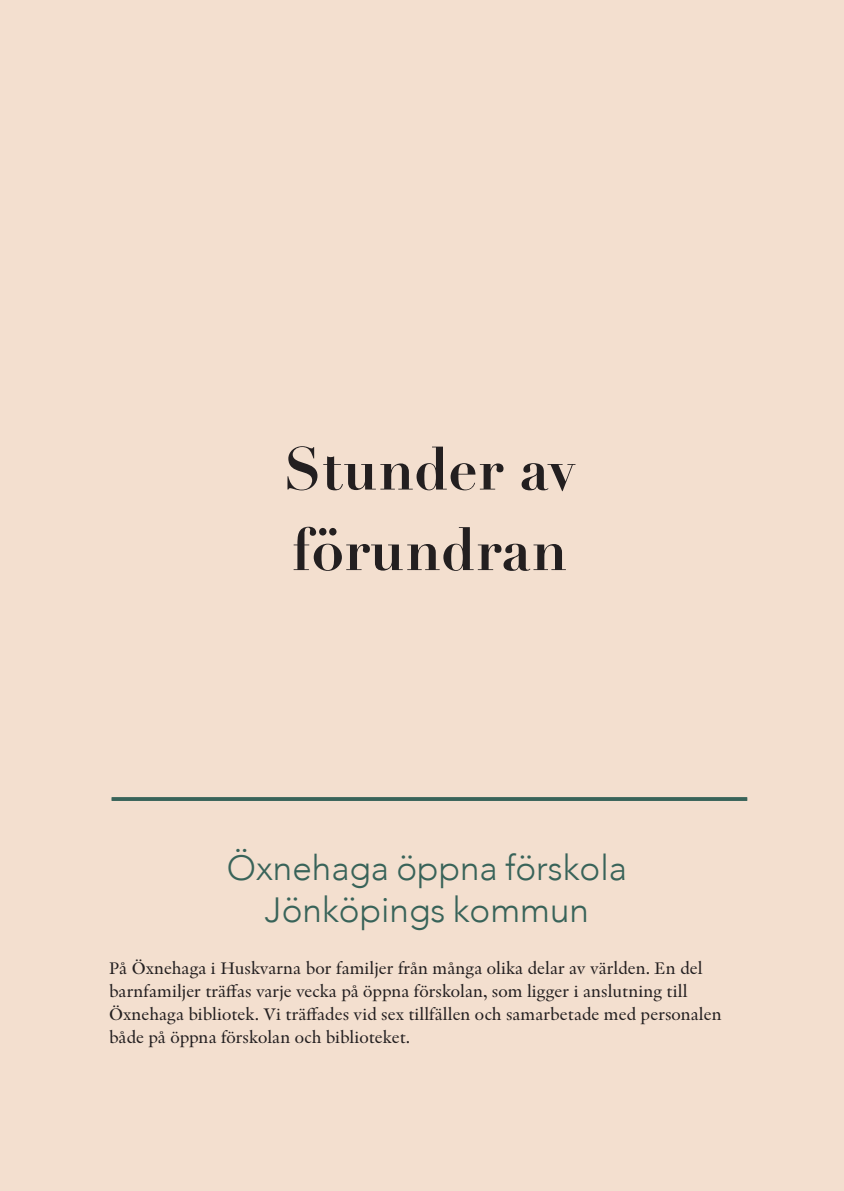
<style>
.page{position:relative;width:844px;height:1191px;background:#fff}
.page>*{position:absolute;margin:0;border:0;box-sizing:border-box;transform-origin:0 0}
.t1{font:700 59.5px/80.5px "Didot LT Std";color:#231f20}
.t2{font:300 35px/42px "Avenir";color:#386359;text-align:center}
.t3{font:17.5px/22.8px "Indigo Antiqua 2";color:#231f20}
</style>
<div class="page">
<div style="left:0;top:0;width:843px;height:1191px;background:#f3dfcf"></div>
<svg style="left:112px;top:797px;width:635px;height:4px;background:#3d665c"></svg>
<h1 class="t1" style="left:284px;top:429px;width:292px">Stunder av förundran</h1>
<h2 class="t2" style="left:227px;top:847px;width:401px">Öxnehaga öppna förskola<br>Jönköpings kommun</h2>
<p class="t3" style="left:109px;top:956px;width:614px">På Öxnehaga i Huskvarna bor familjer från många olika delar av världen. En del barnfamiljer träffas varje vecka på öppna förskolan, som ligger i anslutning till Öxnehaga bibliotek. Vi träffades vid sex tillfällen och samarbetade med personalen både på öppna förskolan och biblioteket.</p>
</div>
